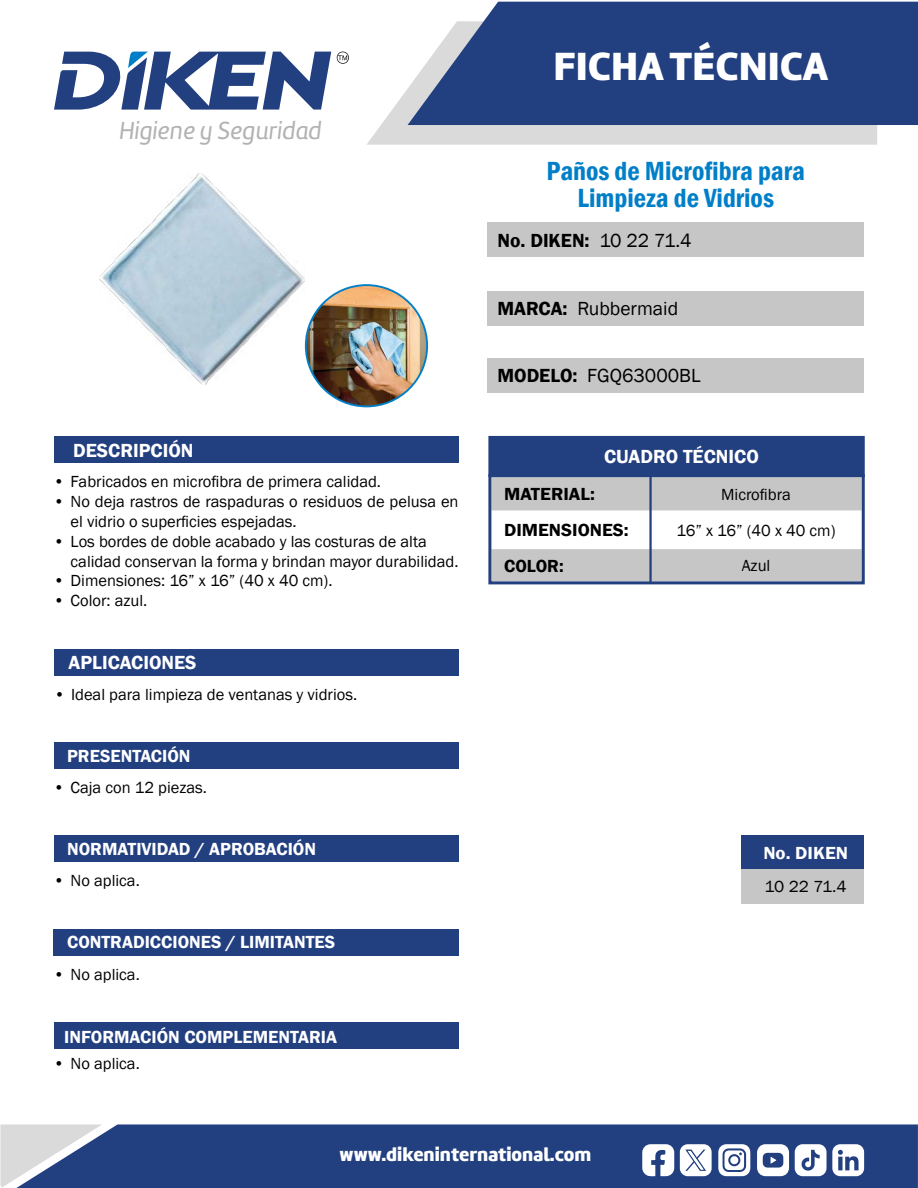
<style>
.page{position:relative;width:918px;height:1188px;background:#fff}
.page>*{position:absolute;margin:0;border:0;box-sizing:border-box;transform-origin:0 0}
.t1{font:40.8px "Amelia Basic Black";color:#fff}
.t2{font:600 condensed 27px/27px "Franklin Gothic";color:#007fc8;text-align:center}
.t3{font:25.5px "Amelia Basic Italic";color:#b3b2b2}
.t4{font:600 19.5px "Franklin Gothic";color:#fff}
.t5{font:19.5px "Franklin Gothic";color:#000}
.t6{font:19.5px "Amelia Basic Black";color:#fff}
.t7{font:600 19.5px "Franklin Gothic";color:#000}
.t8{font:600 18px "Franklin Gothic";color:#fff}
.t9{font:600 18px "Franklin Gothic";color:#000;scale:1.05 1}
.t10{font:600 18px "Franklin Gothic";color:#fff;scale:1.05 1}
.t11{font:600 18px "Franklin Gothic";color:#000}
.t12{font:16.5px/19.8px "Franklin Gothic";color:#000}
.t13{font:16.5px "Franklin Gothic";color:#000;scale:1.05 1}
.s1{font-weight:400}
.s2{font-weight:600}
</style>
<div class="page">
<div style="left:102px;top:1124px;width:816px;height:64px;background:#223f80"></div>
<svg style="left:0;top:1124px;width:102px;height:64px;background:#9ea8bf"></svg>
<svg style="left:367px;top:88px;width:510px;height:57px;background:#ddddde"></svg>
<svg style="left:408px;top:2px;width:510px;height:123px;background:#36508b"></svg>
<svg style="left:54px;top:51px;width:277px;height:59px"></svg>
<svg style="left:337px;top:52px;width:12px;height:12px"></svg>
<svg style="left:680px;top:1144px;width:32px;height:32px"></svg>
<svg style="left:642px;top:1144px;width:32px;height:32px"></svg>
<svg style="left:718px;top:1144px;width:32px;height:32px"></svg>
<div style="left:730px;top:1156px;width:8px;height:8px;background:#fff;border-radius:50%"></div>
<svg style="left:757px;top:1144px;width:32px;height:32px"></svg>
<svg style="left:795px;top:1144px;width:69px;height:32px"></svg>
<div style="left:488px;top:223px;width:376px;height:34px;background:#c6c6c6"></div>
<div style="left:488px;top:291px;width:376px;height:34px;background:#c6c6c6"></div>
<div style="left:488px;top:359px;width:376px;height:34px;background:#c6c6c6"></div>
<div style="left:741px;top:835px;width:123px;height:34px;background:#223f80"></div>
<div style="left:741px;top:869px;width:123px;height:35px;background:#c6c6c6"></div>
<div style="left:54px;top:835px;width:405px;height:27px;background:#223f80"></div>
<div style="left:54px;top:742px;width:405px;height:27px;background:#223f80"></div>
<div style="left:54px;top:649px;width:405px;height:26px;background:#223f80"></div>
<div style="left:54px;top:437px;width:405px;height:26px;background:#223f80"></div>
<div style="left:54px;top:929px;width:405px;height:26px;background:#223f80"></div>
<svg style="left:492px;top:478px;width:369px;height:102px"></svg>
<div style="left:488px;top:474px;width:377px;height:110px;border:3px solid #223f80"></div>
<div style="left:490px;top:437px;width:373px;height:39px;background:#223f80"></div>
<div style="left:488px;top:436px;width:377px;height:41px;border:3px solid #223f80"></div>
<hr style="left:649px;top:475px;width:3px;height:108px;background:#223f80">
<div style="left:54px;top:1022px;width:405px;height:27px;background:#223f80"></div>
<img style="left:99px;top:174px;width:206px;height:211px">
<img style="left:306px;top:285px;width:121px;height:121px;border-radius:61px">
<div style="left:305px;top:284px;width:123px;height:123px;border:2px solid #007fc8;border-radius:50%"></div>
<h3 class="t3" style="left:119px;top:116px;width:204px">Higiene y Seguridad</h3>
<p class="t4" style="left:73px;top:438px;width:122px">DESCRIPCIÓN</p>
<p class="t12" style="left:54px;top:472px;width:329px">• Fabricados en microfibra de primera calidad.</p>
<p class="t12" style="left:71px;top:492px;width:390px;text-indent:-17px">• No deja rastros de raspaduras o residuos de pelusa en el vidrio o superficies espejadas.</p>
<p class="t12" style="left:71px;top:532px;width:390px;text-indent:-17px">• Los bordes de doble acabado y las costuras de alta calidad conservan la forma y brindan mayor durabilidad.</p>
<p class="t12" style="left:54px;top:571px;width:281px">• Dimensiones: 16” x 16” (40 x 40 cm).</p>
<p class="t12" style="left:54px;top:591px;width:95px">• Color: azul.</p>
<p class="t4" style="left:69px;top:650px;width:129px">APLICACIONES</p>
<p class="t12" style="left:54px;top:685px;width:305px">• Ideal para limpieza de ventanas y vidrios.</p>
<p class="t8" style="left:67px;top:745px;width:125px">PRESENTACIÓN</p>
<p class="t12" style="left:54px;top:778px;width:155px">• Caja con 12 piezas.</p>
<p class="t8" style="left:67px;top:838px;width:251px">NORMATIVIDAD / APROBACIÓN</p>
<p class="t12" style="left:54px;top:871px;width:88px">• No aplica.</p>
<p class="t8" style="left:67px;top:931px;width:270px">CONTRADICCIONES / LIMITANTES</p>
<p class="t12" style="left:54px;top:965px;width:88px">• No aplica.</p>
<p class="t8" style="left:64px;top:1026px;width:274px">INFORMACIÓN COMPLEMENTARIA</p>
<p class="t12" style="left:54px;top:1054px;width:88px">• No aplica.</p>
<h1 class="t1" style="left:553px;top:41px;width:276px">FICHA TÉCNICA</h1>
<h2 class="t2" style="left:547px;top:157px;width:260px">Paños de Microfibra para<br>Limpieza de Vidrios</h2>
<p class="t7" style="left:497px;top:228px;width:196px">No. DIKEN: <span class="s1">10 22 71.4</span></p>
<p class="t5" style="left:497px;top:296px;width:182px"><span class="s2">MARCA:</span> Rubbermaid</p>
<p class="t5" style="left:497px;top:364px;width:205px"><span class="s2">MODELO:</span> FGQ63000BL</p>
<p class="t4" style="left:604px;top:445px;width:156px">CUADRO TÉCNICO</p>
<p class="t9" style="left:504px;top:483px;width:88px">MATERIAL:</p>
<p class="t12" style="left:721px;top:485px;width:71px">Microfibra</p>
<p class="t9" style="left:504px;top:519px;width:120px">DIMENSIONES:</p>
<p class="t12" style="left:677px;top:521px;width:161px">16” x 16” (40 x 40 cm)</p>
<p class="t11" style="left:504px;top:554px;width:61px">COLOR:</p>
<p class="t12" style="left:742px;top:556px;width:30px">Azul</p>
<p class="t10" style="left:763px;top:842px;width:82px">No. DIKEN</p>
<p class="t13" style="left:765px;top:877px;width:80px">10 22 71.4</p>
<p class="t6" style="left:340px;top:1143px;width:253px">www.dikeninternational.com</p>
</div>
